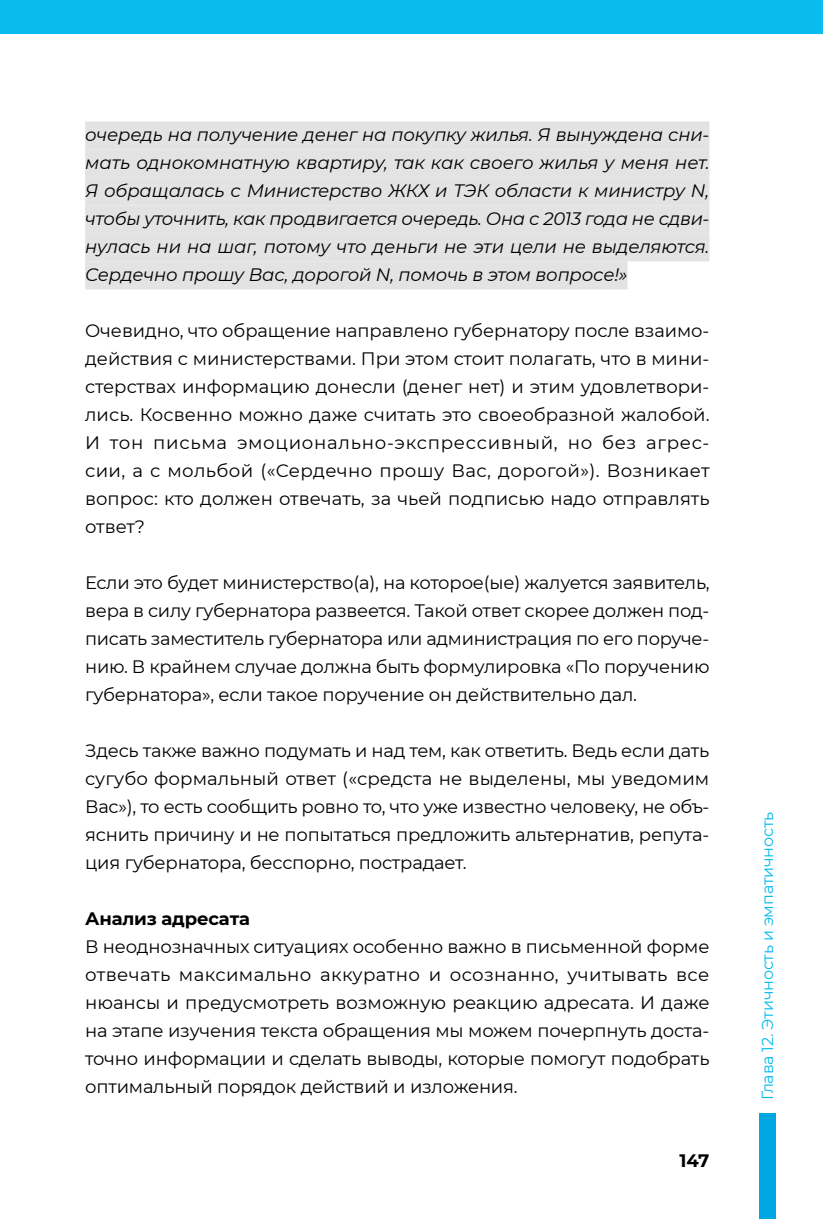
<style>
.page{position:relative;width:823px;height:1219px;background:#fff}
.page>*{position:absolute;margin:0;border:0;box-sizing:border-box;transform-origin:0 0}
.t1{font:18px/28px "Montserrat";letter-spacing:-.01em;color:#000;text-align:justify}
.t2{font:italic 18px/28px "Montserrat";letter-spacing:-.01em;color:#000;text-align:justify}
.t3{font:700 18px "Montserrat";letter-spacing:-.01em;color:#000}
.t4{font:16px "Montserrat";letter-spacing:-.01em;color:#09bbee}
</style>
<div class="page">
<div style="left:0;top:0;width:822px;height:34px;background:#09bbee"></div>
<div style="left:759px;top:1113px;width:16px;height:106px;background:#00a7e1"></div>
<div style="left:85px;top:121px;width:624px;height:28px;background:#e3e3e3"></div>
<div style="left:85px;top:149px;width:624px;height:28px;background:#e3e3e3"></div>
<div style="left:85px;top:177px;width:624px;height:28px;background:#e3e3e3"></div>
<div style="left:85px;top:205px;width:624px;height:28px;background:#e3e3e3"></div>
<div style="left:85px;top:233px;width:624px;height:28px;background:#e3e3e3"></div>
<div style="left:85px;top:261px;width:542px;height:28px;background:#e3e3e3"></div>
<p class="t2" style="left:85px;top:120px;width:625px">очередь на получение денег на покупку жилья. Я вынуждена сни&shy;мать однокомнатную квартиру, так как своего жилья у меня нет.<br>Я обращалась с Министерство ЖКХ и ТЭК области к министру N, чтобы уточнить, как продвигается очередь. Она с 2013 года не сдви&shy;нулась ни на шаг, потому что деньги не эти цели не выделяются.<br>Сердечно прошу Вас, дорогой N, помочь в этом вопросе!»</p>
<p class="t1" style="left:85px;top:316px;width:625px">Очевидно, что обращение направлено губернатору после взаимо&shy;действия с министерствами. При этом стоит полагать, что в мини&shy;стерствах информацию донесли (денег нет) и этим удовлетвори&shy;лись. Косвенно можно даже считать это своеобразной жалобой.<br>И тон письма эмоционально-экспрессивный, но без агрес&shy;сии, а с мольбой («Сердечно прошу Вас, дорогой»). Возникает вопрос: кто должен отвечать, за чьей подписью надо отправлять ответ?</p>
<p class="t1" style="left:85px;top:568px;width:625px">Если это будет министерство(а), на которое(ые) жалуется заявитель, вера в силу губернатора развеется. Такой ответ скорее должен под&shy;писать заместитель губернатора или администрация по его поруче&shy;нию. В крайнем случае должна быть формулировка «По поручению губернатора», если такое поручение он действительно дал.</p>
<p class="t1" style="left:85px;top:736px;width:625px">Здесь также важно подумать и над тем, как ответить. Ведь если дать сугубо формальный ответ («средста не выделены, мы уведомим Вас»), то есть сообщить ровно то, что уже известно человеку, не объ&shy;яснить причину и не попытаться предложить альтернатив, репута&shy;ция губернатора, бесспорно, пострадает.</p>
<p class="t3" style="left:85px;top:906px;width:166px">Анализ адресата</p>
<p class="t1" style="left:85px;top:932px;width:625px">В неоднозначных ситуациях особенно важно в письменной форме отвечать максимально аккуратно и осознанно, учитывать все нюансы и предусмотреть возможную реакцию адресата. И даже на этапе изучения текста обращения мы можем почерпнуть доста&shy;точно информации и сделать выводы, которые помогут подобрать оптимальный порядок действий и изложения.</p>
<p class="t3" style="left:679px;top:1147px;width:31px">147</p>
<p class="t4" style="left:755px;top:1100px;width:290px;rotate:-90deg">Глава 12. Этичность и эмпатичность</p>
</div>
